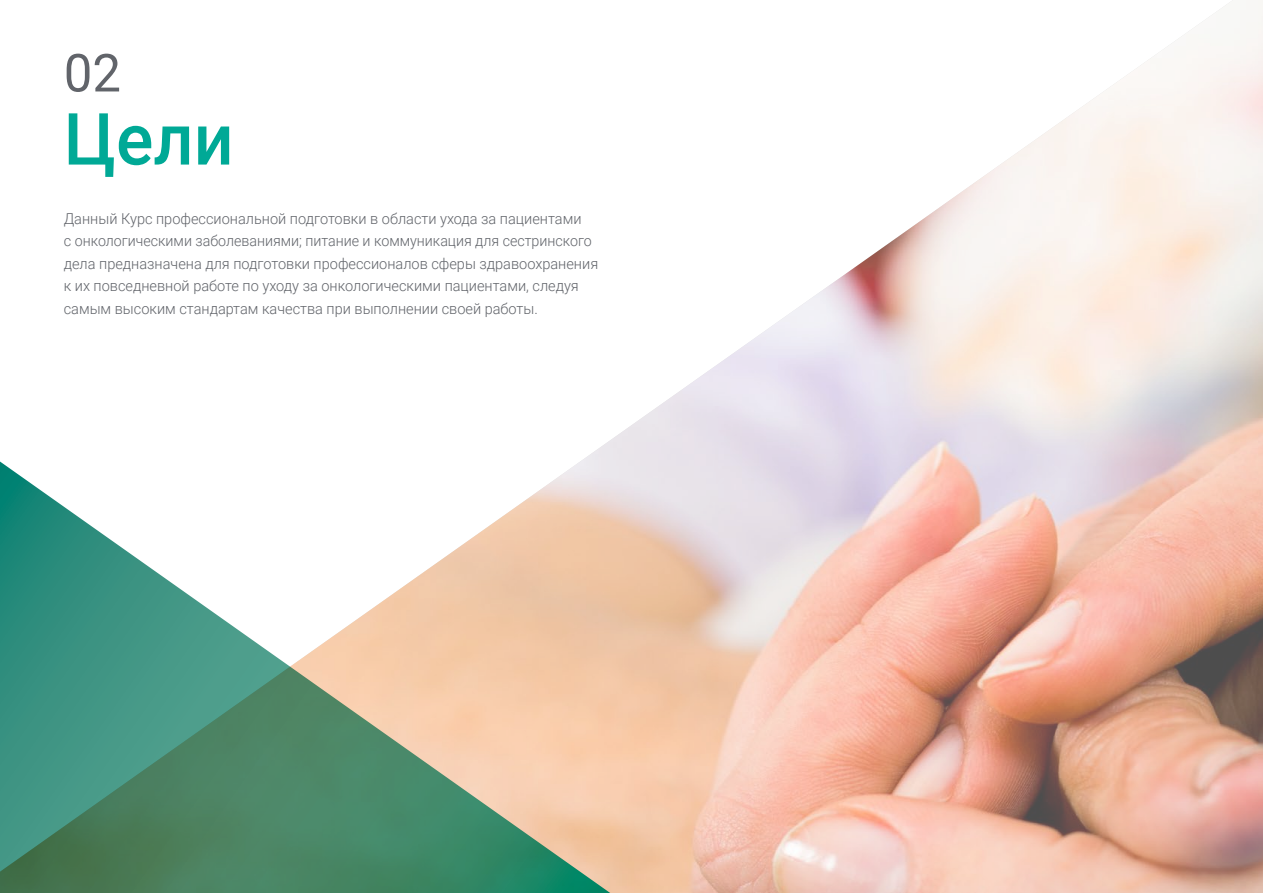
<style>
.page{position:relative;width:1263px;height:893px;background:#fff}
.page>*{position:absolute;margin:0;border:0;box-sizing:border-box;transform-origin:0 0}
.t1{font:500 72px "Roboto";color:#00a996}
.t2{font:52.5px "Roboto";color:#61646a}
.t3{font:300 15px/22.5px "Roboto";color:#61646a}
</style>
<div class="page">
<img style="left:602px;top:0;width:661px;height:893px">
<svg style="left:0;top:446px;width:640px;height:447px"></svg>
<h2 class="t2" style="left:64px;top:36px;width:59px">02</h2>
<h1 class="t1" style="left:64px;top:89px;width:171px">Цели</h1>
<p class="t3" style="left:64px;top:207px;width:536px">Данный Курс профессиональной подготовки в области ухода за пациентами<br>с онкологическими заболеваниями; питание и коммуникация для сестринского дела предназначена для подготовки профессионалов сферы здравоохранения к их повседневной работе по уходу за онкологическими пациентами, следуя самым высоким стандартам качества при выполнении своей работы.</p>
</div>
